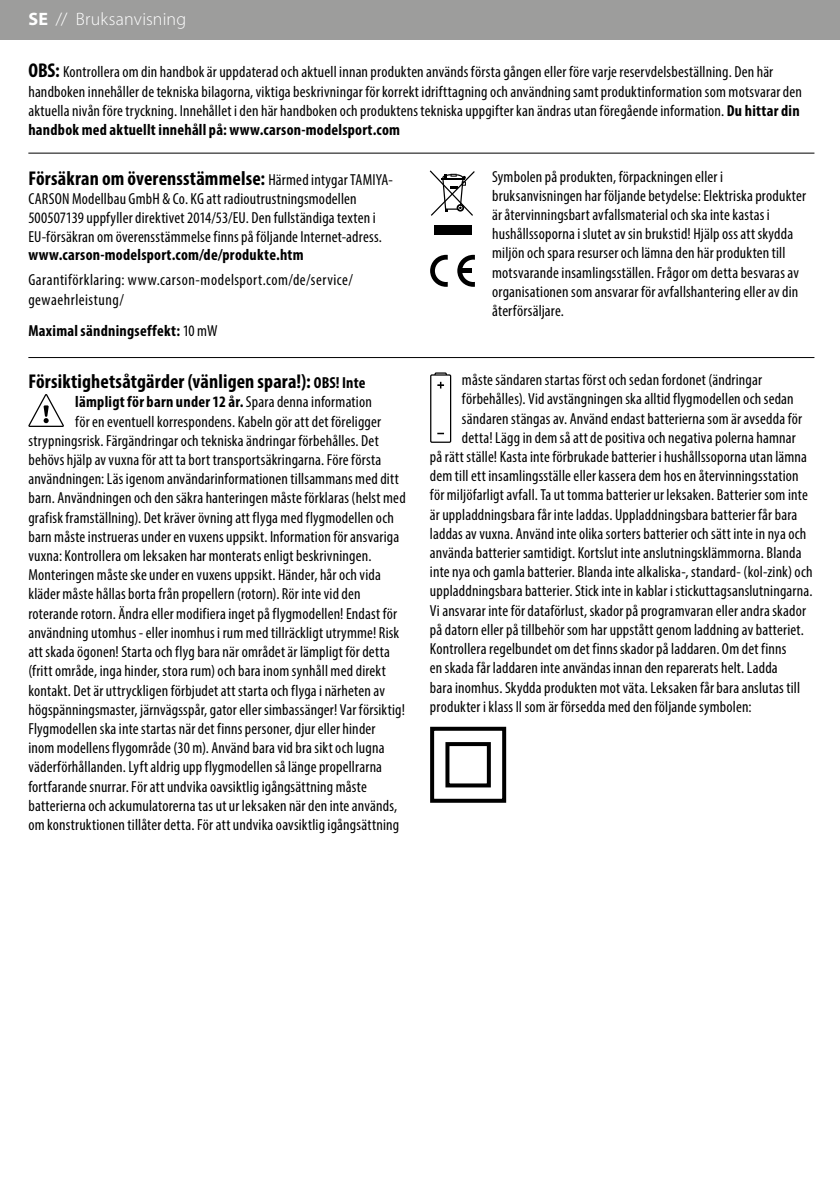
<style>
.page{position:relative;width:840px;height:1191px;background:#fff}
.page>*{position:absolute;margin:0;border:0;box-sizing:border-box;transform-origin:0 0}
.t1{font:700 condensed 20px "Myriad Pro";letter-spacing:.005em;color:#000}
.t2{font:300 18px "Myriad Pro";letter-spacing:.01em;color:#fff}
.t3{font:condensed 16px/19.2px "Myriad Pro";letter-spacing:.01em;color:#000}
.t4{font:700 condensed 16px "Myriad Pro";letter-spacing:.015em;color:#000}
.t5{font:condensed 16px/19.2px "Myriad Pro";letter-spacing:.03em;color:#000}
.s1{font-weight:700}
.s2{font-weight:700;font-size:20px}
.s3{font-weight:400;font-size:16px}
.s4{font-weight:400}
.s5{font-size:16px}
</style>
<div class="page">
<div style="left:0;top:0;width:839px;height:40px;background:#9d9d9c"></div>
<hr style="left:28px;top:153px;width:786px;height:1px;background:#000">
<div style="left:433px;top:225px;width:38px;height:9px;background:#000"></div>
<svg style="left:429px;top:170px;width:45px;height:46px"></svg>
<svg style="left:430px;top:255px;width:17px;height:32px"></svg>
<svg style="left:457px;top:255px;width:17px;height:32px"></svg>
<div style="left:460px;top:268px;width:11px;height:5px;background:#000"></div>
<hr style="left:28px;top:357px;width:786px;height:1px;background:#000">
<svg style="left:28px;top:394px;width:36px;height:33px"></svg>
<div style="left:430px;top:727px;width:76px;height:75px;border:4px solid #000"></div>
<div style="left:445px;top:742px;width:45px;height:45px;border:4px solid #000"></div>
<div style="left:434px;top:372px;width:12px;height:6px;border:1px solid #000"></div>
<div style="left:430px;top:375px;width:20px;height:67px;background:#fff"></div>
<div style="left:430px;top:374px;width:21px;height:69px;border:1px solid #000"></div>
<svg style="left:437px;top:382px;width:6px;height:6px"></svg>
<p class="t2" style="left:28px;top:8px;width:159px"><span class="s1">SE</span> // Bruksanvisning</p>
<p class="t3" style="left:28px;top:62px;width:774px"><span class="s2">OBS:</span> Kontrollera om din handbok är uppdaterad och aktuell innan produkten används första gången eller före varje reservdelsbeställning. Den här handboken innehåller de tekniska bilagorna, viktiga beskrivningar för korrekt idrifttagning och användning samt produktinformation som motsvarar den aktuella nivån före tryckning. Innehållet i den här handboken och produktens tekniska uppgifter kan ändras utan föregående information. <span class="s1">Du hittar din handbok med aktuellt innehåll på: www.carson-modelsport.com</span></p>
<p class="t1" style="left:28px;top:165px;width:366px">Försäkran om överensstämmelse: <span class="s3">Härmed intygar TAMIYA-</span></p>
<p class="t3" style="left:28px;top:189px;width:355px">CARSON Modellbau GmbH &amp; Co. KG att radioutrustningsmodellen<br>500507139 uppfyller direktivet 2014/53/EU. Den fullständiga texten i<br>EU-försäkran om överensstämmelse finns på följande Internet-adress.</p>
<p class="t4" style="left:28px;top:245px;width:277px">www.carson-modelsport.com/de/produkte.htm</p>
<p class="t5" style="left:28px;top:270px;width:326px">Garantiförklaring: www.carson-modelsport.com/de/service/ gewaehrleistung/</p>
<p class="t4" style="left:28px;top:320px;width:190px">Maximal sändningseffekt: <span class="s4">10 mW</span></p>
<p class="t3" style="left:492px;top:166px;width:315px">Symbolen på produkten, förpackningen eller i bruksanvisningen har följande betydelse: Elektriska produkter är återvinningsbart avfallsmaterial och ska inte kastas i hushållssoporna i slutet av sin brukstid! Hjälp oss att skydda miljön och spara resurser och lämna den här produkten till motsvarande insamlingsställen. Frågor om detta besvaras av organisationen som ansvarar för avfallshantering eller av din återförsäljare.</p>
<p class="t1" style="left:28px;top:369px;width:338px">Försiktighetsåtgärder (vänligen spara!): <span class="s5">OBS! Inte</span></p>
<p class="t4" style="left:75px;top:392px;width:298px">lämpligt för barn under 12 år. <span class="s4">Spara denna information</span></p>
<p class="t3" style="left:75px;top:411px;width:307px">för en eventuell korrespondens. Kabeln gör att det föreligger</p>
<p class="t3" style="left:28px;top:431px;width:352px">strypningsrisk. Färgändringar och tekniska ändringar förbehålles. Det</p>
<p class="t3" style="left:28px;top:450px;width:354px">behövs hjälp av vuxna för att ta bort transportsäkringarna. Före första</p>
<p class="t3" style="left:28px;top:469px;width:372px">användningen: Läs igenom användarinformationen tillsammans med ditt</p>
<p class="t3" style="left:28px;top:488px;width:378px">barn. Användningen och den säkra hanteringen måste förklaras (helst med</p>
<p class="t3" style="left:28px;top:507px;width:367px">grafisk framställning). Det kräver övning att flyga med flygmodellen och</p>
<p class="t3" style="left:28px;top:527px;width:372px">barn måste instrueras under en vuxens uppsikt. Information för ansvariga</p>
<p class="t3" style="left:28px;top:546px;width:344px">vuxna: Kontrollera om leksaken har monterats enligt beskrivningen.</p>
<p class="t3" style="left:28px;top:565px;width:354px">Monteringen måste ske under en vuxens uppsikt. Händer, hår och vida</p>
<p class="t3" style="left:28px;top:584px;width:333px">kläder måste hållas borta från propellern (rotorn). Rör inte vid den</p>
<p class="t3" style="left:28px;top:603px;width:370px">roterande rotorn. Ändra eller modifiera inget på flygmodellen! Endast för</p>
<p class="t3" style="left:28px;top:623px;width:372px">användning utomhus - eller inomhus i rum med tillräckligt utrymme! Risk</p>
<p class="t3" style="left:28px;top:642px;width:363px">att skada ögonen! Starta och flyg bara när området är lämpligt för detta</p>
<p class="t3" style="left:28px;top:661px;width:359px">(fritt område, inga hinder, stora rum) och bara inom synhåll med direkt</p>
<p class="t3" style="left:28px;top:680px;width:358px">kontakt. Det är uttryckligen förbjudet att starta och flyga i närheten av</p>
<p class="t3" style="left:28px;top:699px;width:378px">högspänningsmaster, järnvägsspår, gator eller simbassänger! Var försiktig!</p>
<p class="t3" style="left:28px;top:719px;width:348px">Flygmodellen ska inte startas när det finns personer, djur eller hinder</p>
<p class="t3" style="left:28px;top:738px;width:357px">inom modellens flygområde (30 m). Använd bara vid bra sikt och lugna</p>
<p class="t3" style="left:28px;top:757px;width:355px">väderförhållanden. Lyft aldrig upp flygmodellen så länge propellrarna</p>
<p class="t3" style="left:28px;top:776px;width:340px">fortfarande snurrar. För att undvika oavsiktlig igångsättning måste</p>
<p class="t3" style="left:28px;top:795px;width:370px">batterierna och ackumulatorerna tas ut ur leksaken när den inte används,</p>
<p class="t3" style="left:28px;top:815px;width:372px">om konstruktionen tillåter detta. För att undvika oavsiktlig igångsättning</p>
<p class="t3" style="left:461px;top:370px;width:301px">måste sändaren startas först och sedan fordonet (ändringar</p>
<p class="t3" style="left:461px;top:389px;width:333px">förbehålles). Vid avstängningen ska alltid flygmodellen och sedan</p>
<p class="t3" style="left:461px;top:408px;width:341px">sändaren stängas av. Använd endast batterierna som är avsedda för</p>
<p class="t3" style="left:461px;top:428px;width:335px">detta! Lägg in dem så att de positiva och negativa polerna hamnar</p>
<p class="t3" style="left:429px;top:447px;width:378px">på rätt ställe! Kasta inte förbrukade batterier i hushållssoporna utan lämna</p>
<p class="t3" style="left:429px;top:466px;width:370px">dem till ett insamlingsställe eller kassera dem hos en återvinningsstation</p>
<p class="t3" style="left:429px;top:485px;width:379px">för miljöfarligt avfall. Ta ut tomma batterier ur leksaken. Batterier som inte</p>
<p class="t3" style="left:429px;top:504px;width:369px">är uppladdningsbara får inte laddas. Uppladdningsbara batterier får bara</p>
<p class="t3" style="left:429px;top:524px;width:377px">laddas av vuxna. Använd inte olika sorters batterier och sätt inte in nya och</p>
<p class="t3" style="left:429px;top:543px;width:373px">använda batterier samtidigt. Kortslut inte anslutningsklämmorna. Blanda</p>
<p class="t3" style="left:429px;top:562px;width:384px">inte nya och gamla batterier. Blanda inte alkaliska-, standard- (kol-zink) och</p>
<p class="t3" style="left:429px;top:581px;width:384px">uppladdningsbara batterier. Stick inte in kablar i stickuttagsanslutningarna.</p>
<p class="t3" style="left:429px;top:600px;width:377px">Vi ansvarar inte för dataförlust, skador på programvaran eller andra skador</p>
<p class="t3" style="left:429px;top:620px;width:375px">på datorn eller på tillbehör som har uppstått genom laddning av batteriet.</p>
<p class="t3" style="left:429px;top:639px;width:358px">Kontrollera regelbundet om det finns skador på laddaren. Om det finns</p>
<p class="t3" style="left:429px;top:658px;width:349px">en skada får laddaren inte användas innan den reparerats helt. Ladda</p>
<p class="t3" style="left:429px;top:677px;width:371px">bara inomhus. Skydda produkten mot väta. Leksaken får bara anslutas till</p>
<p class="t3" style="left:429px;top:696px;width:323px">produkter i klass II som är försedda med den följande symbolen:</p>
</div>
